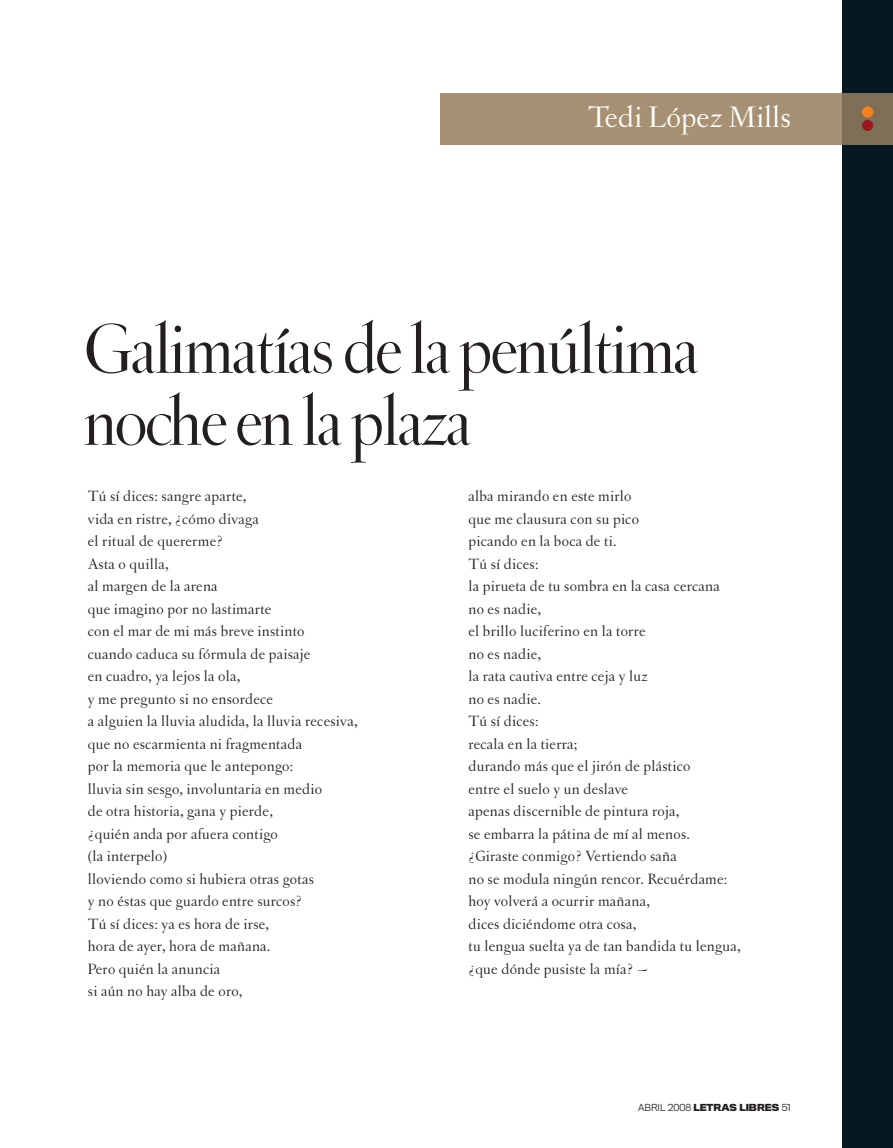
<style>
.page{position:relative;width:893px;height:1148px;background:#fff}
.page>*{position:absolute;margin:0;border:0;box-sizing:border-box;transform-origin:0 0}
.t1{font:75px/72px "Letras Display";letter-spacing:-.02em;color:#231f20}
.t2{font:31.5px "Letras Oldstyle";color:#fff}
.t3{font:15.75px/22.5px "Letras Oldstyle";letter-spacing:.015em;color:#231f20}
.t4{font:700 9px "Titling Gothic FB Normal";color:#231f20}
.s1{font-weight:300}
</style>
<div class="page">
<div style="left:842px;top:0;width:51px;height:1148px;background:#071822"></div>
<div style="left:440px;top:93px;width:402px;height:52px;background:#a79174"></div>
<div style="left:842px;top:93px;width:51px;height:52px;background:#806f57"></div>
<div style="left:862px;top:107px;width:11px;height:10px;background:#f58220;border-radius:50%"></div>
<div style="left:862px;top:107px;width:11px;height:10px;border:1px solid #f58220;border-radius:50%"></div>
<div style="left:862px;top:120px;width:11px;height:11px;background:#981a1e;border-radius:50%"></div>
<div style="left:862px;top:120px;width:11px;height:11px;border:1px solid #981a1e;border-radius:50%"></div>
<h2 class="t2" style="left:588px;top:100px;width:205px">Tedi López Mills</h2>
<h1 class="t1" style="left:84px;top:314px;width:617px">Galimatías de la penúltima noche en la plaza</h1>
<p class="t3" style="left:88px;top:485px;width:271px">Tú sí dices: sangre aparte,<br>vida en ristre, ¿cómo divaga<br>el ritual de quererme?<br>Asta o quilla,<br>al margen de la arena<br>que imagino por no lastimarte<br>con el mar de mi más breve instinto<br>cuando caduca su fórmula de paisaje<br>en cuadro, ya lejos la ola,<br>y me pregunto si no ensordece<br>a alguien la lluvia aludida, la lluvia recesiva, que no escarmienta ni fragmentada<br>por la memoria que le antepongo:<br>lluvia sin sesgo, involuntaria en medio<br>de otra historia, gana y pierde,<br>¿quién anda por afuera contigo<br>(la interpelo)<br>lloviendo como si hubiera otras gotas<br>y no éstas que guardo entre surcos?<br>Tú sí dices: ya es hora de irse,<br>hora de ayer, hora de mañana.<br>Pero quién la anuncia<br>si aún no hay alba de oro,</p>
<p class="t3" style="left:468px;top:485px;width:274px">alba mirando en este mirlo<br>que me clausura con su pico<br>picando en la boca de ti.<br>Tú sí dices:<br>la pirueta de tu sombra en la casa cercana<br>no es nadie,<br>el brillo luciferino en la torre<br>no es nadie,<br>la rata cautiva entre ceja y luz<br>no es nadie.<br>Tú sí dices:<br>recala en la tierra;<br>durando más que el jirón de plástico<br>entre el suelo y un deslave<br>apenas discernible de pintura roja,<br>se embarra la pátina de mí al menos. ¿Giraste conmigo? Vertiendo saña<br>no se modula ningún rencor. Recuérdame: hoy volverá a ocurrir mañana,<br>dices diciéndome otra cosa,<br>tu lengua suelta ya de tan bandida tu lengua, ¿que dónde pusiste la mía? ~</p>
<p class="t4" style="left:638px;top:1101px;width:154px"><span class="s1">abril 2008</span> LETRAS LIBRES <span class="s1">51</span></p>
</div>
